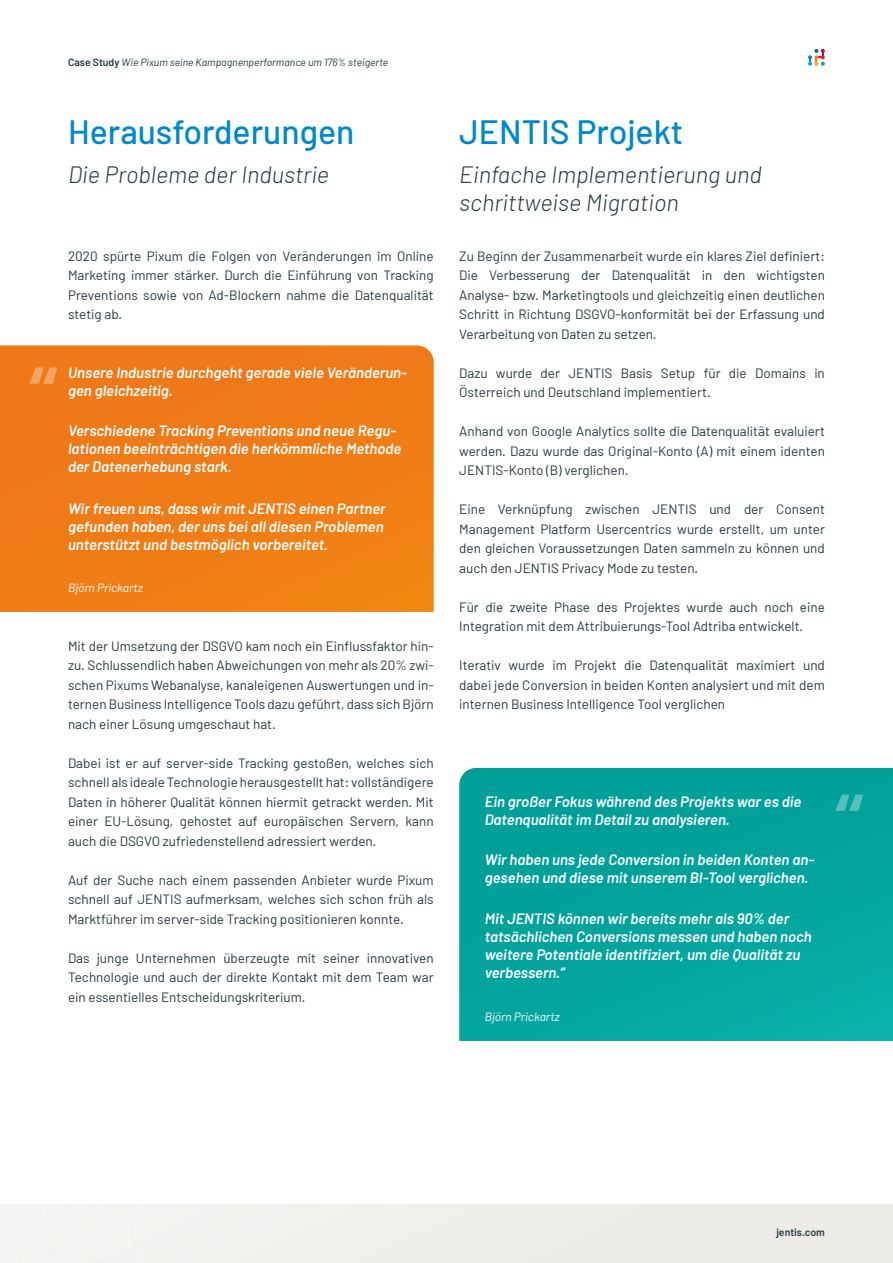
<style>
.page{position:relative;width:893px;height:1263px;background:#fff}
.page>*{position:absolute;margin:0;border:0;box-sizing:border-box;transform-origin:0 0}
.t1{font:500 33.75px "Barlow";color:#0088ce}
.t2{font:italic 300 23.7px/28.3px "Barlow";color:#27393f}
.Quote_Copytext{font:italic 600 15px/18px "Barlow";color:#fff}
.Copytext{font:13.5px/19.5px "Barlow";color:#27393f;text-align:justify}
.Quote_Jobdescription{font:italic 12px "Barlow";color:#fff}
.t3{font:italic 10.5px "Barlow";color:#27393f}
.t4{font:600 10.5px "Barlow";color:#27393f}
.s1{font-weight:600;font-style:normal}
</style>
<div class="page">
<div style="left:0;top:1205px;width:893px;height:58px;background:#eeede9"></div>
<svg style="left:808px;top:49px;width:17px;height:17px"></svg>
<svg style="left:0;top:1245px;width:18px;height:18px"></svg>
<svg style="left:40px;top:1205px;width:103px;height:58px"></svg>
<div style="left:0;top:345px;width:434px;height:267px;background:#ef7b17"></div>
<svg style="left:30px;top:367px;width:27px;height:17px"></svg>
<svg style="left:459px;top:768px;width:434px;height:273px;background:#03a49d"></svg>
<svg style="left:835px;top:794px;width:28px;height:17px"></svg>
<p class="t3" style="left:68px;top:56px;width:322px"><span class="s1">Case Study</span> Wie Pixum seine Kampagnenperformance um 176% steigerte</p>
<h1 class="t1" style="left:68px;top:111px;width:288px">Herausforderungen</h1>
<h2 class="t2" style="left:68px;top:160px;width:263px">Die Probleme der Industrie</h2>
<p class="Copytext" style="left:68px;top:246px;width:367px">2020 spürte Pixum die Folgen von Veränderungen im Online Marketing immer stärker. Durch die Einführung von Tracking Preventions sowie von Ad-Blockern nahme die Datenqualität stetig ab.</p>
<p class="Quote_Copytext" style="left:68px;top:363px;width:341px">Unsere Industrie durchgeht gerade viele Veränderun&shy;gen gleichzeitig.</p>
<p class="Quote_Copytext" style="left:68px;top:422px;width:335px">Verschiedene Tracking Preventions und neue Regu&shy;lationen beeinträchtigen die herkömmliche Methode der Datenerhebung stark.</p>
<p class="Quote_Copytext" style="left:68px;top:500px;width:319px">Wir freuen uns, dass wir mit JENTIS einen Partner gefunden haben, der uns bei all diesen Problemen unterstützt und bestmöglich vorbereitet.</p>
<p class="Quote_Jobdescription" style="left:68px;top:581px;width:77px">Björn Prickartz</p>
<p class="Copytext" style="left:68px;top:636px;width:367px">Mit der Umsetzung der DSGVO kam noch ein Einflussfaktor hin&shy;zu. Schlussendlich haben Abweichungen von mehr als 20% zwi&shy;schen Pixums Webanalyse, kanaleigenen Auswertungen und in&shy;ternen Business Intelligence Tools dazu geführt, dass sich Björn nach einer Lösung umgeschaut hat.</p>
<p class="Copytext" style="left:68px;top:753px;width:367px">Dabei ist er auf server-side Tracking gestoßen, welches sich schnell als ideale Technologie herausgestellt hat: vollständigere Daten in höherer Qualität können hiermit getrackt werden. Mit einer EU-Lösung, gehostet auf europäischen Servern, kann auch die DSGVO zufriedenstellend adressiert werden.</p>
<p class="Copytext" style="left:68px;top:870px;width:367px">Auf der Suche nach einem passenden Anbieter wurde Pixum schnell auf JENTIS aufmerksam, welches sich schon früh als Marktführer im server-side Tracking positionieren konnte.</p>
<p class="Copytext" style="left:68px;top:948px;width:367px">Das junge Unternehmen überzeugte mit seiner innovativen Technologie und auch der direkte Kontakt mit dem Team war ein essentielles Entscheidungskriterium.</p>
<h1 class="t1" style="left:459px;top:111px;width:226px">JENTIS Projekt</h1>
<h2 class="t2" style="left:459px;top:160px;width:304px">Einfache Implementierung und schrittweise Migration</h2>
<p class="Copytext" style="left:459px;top:246px;width:367px">Zu Beginn der Zusammenarbeit wurde ein klares Ziel definiert:<br>Die Verbesserung der Datenqualität in den wichtigsten Analyse- bzw. Marketingtools und gleichzeitig einen deutlichen Schritt in Richtung DSGVO-konformität bei der Erfassung und Verarbeitung von Daten zu setzen.</p>
<p class="Copytext" style="left:459px;top:363px;width:367px">Dazu wurde der JENTIS Basis Setup für die Domains in<br>Österreich und Deutschland implementiert.</p>
<p class="Copytext" style="left:459px;top:421px;width:367px">Anhand von Google Analytics sollte die Datenqualität evaluiert werden. Dazu wurde das Original-Konto (A) mit einem identen JENTIS-Konto (B) verglichen.</p>
<p class="Copytext" style="left:459px;top:499px;width:367px">Eine Verknüpfung zwischen JENTIS und der Consent Management Platform Usercentrics wurde erstellt, um unter den gleichen Voraussetzungen Daten sammeln zu können und auch den JENTIS Privacy Mode zu testen.</p>
<p class="Copytext" style="left:459px;top:597px;width:367px">Für die zweite Phase des Projektes wurde auch noch eine<br>Integration mit dem Attribuierungs-Tool Adtriba entwickelt.</p>
<p class="Copytext" style="left:459px;top:655px;width:367px">Iterativ wurde im Projekt die Datenqualität maximiert und dabei jede Conversion in beiden Konten analysiert und mit dem internen Business Intelligence Tool verglichen</p>
<p class="Quote_Copytext" style="left:485px;top:792px;width:318px">Ein großer Fokus während des Projekts war es die<br>Datenqualität im Detail zu analysieren.</p>
<p class="Quote_Copytext" style="left:485px;top:851px;width:331px">Wir haben uns jede Conversion in beiden Konten an&shy;gesehen und diese mit unserem BI-Tool verglichen.</p>
<p class="Quote_Copytext" style="left:485px;top:909px;width:329px">Mit JENTIS können wir bereits mehr als 90% der tatsächlichen Conversions messen und haben noch weitere Potentiale identifiziert, um die Qualität zu verbessern.”</p>
<p class="Quote_Jobdescription" style="left:485px;top:1010px;width:77px">Björn Prickartz</p>
<p class="t4" style="left:776px;top:1226px;width:50px">jentis.com</p>
</div>
